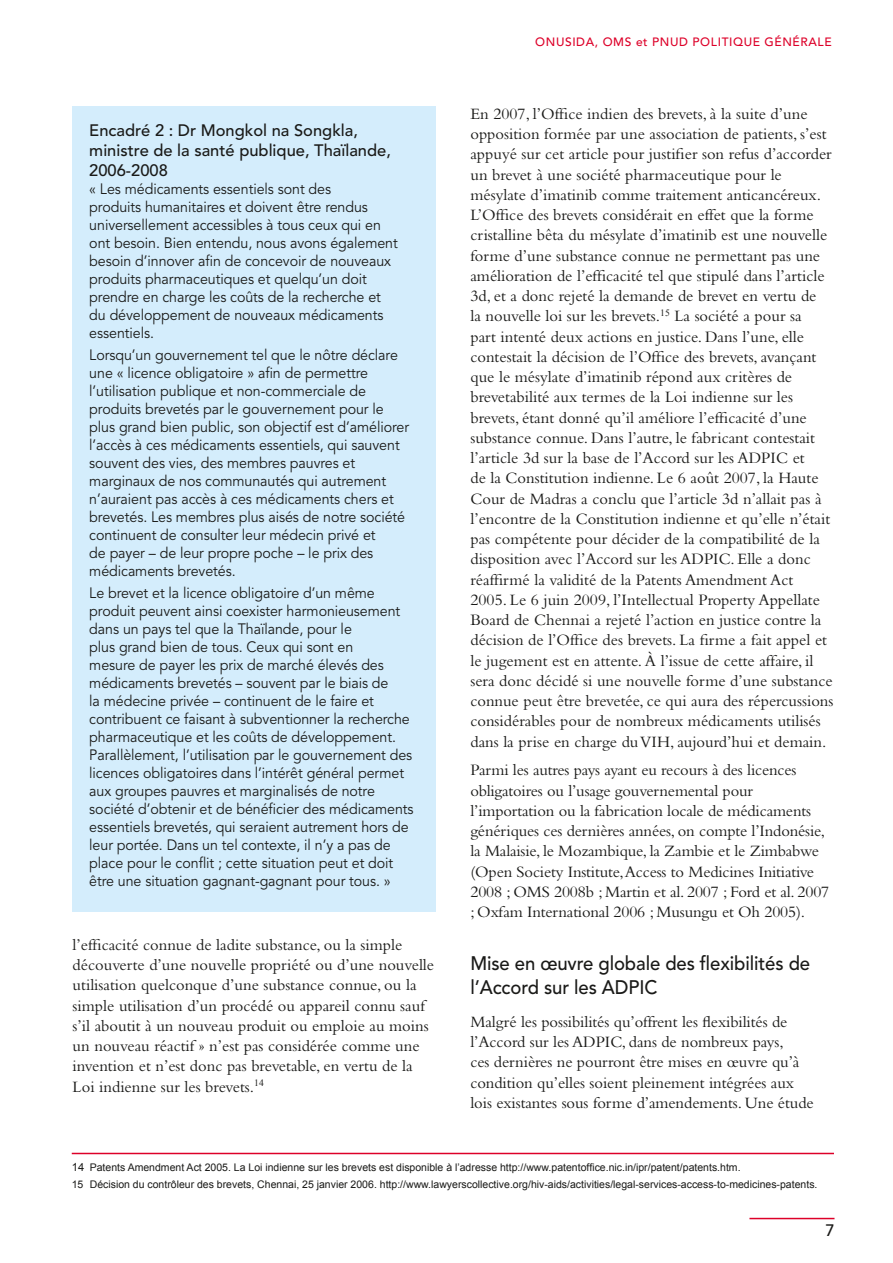
<style>
.page{position:relative;width:893px;height:1263px;background:#fff}
.page>*{position:absolute;margin:0;border:0;box-sizing:border-box;transform-origin:0 0}
.t1{font:500 19.5px/23.4px "Avenir";letter-spacing:-.005em;color:#1a1a18;scale:.95 1}
.t2{font:16.5px/20.2px "Bembo";color:#1a1a18}
.t3{font:500 16.5px/19.8px "Avenir";color:#1a1a18}
.t4{font:15px/18px "Avenir";letter-spacing:-.005em;color:#1a1a18;scale:.95 1}
.t5{font:500 12px "Avenir";letter-spacing:.05em;color:#dd0029}
.t6{font:10.5px/16.8px "Arial";color:#1a1a18}
.s1{font-size:11.25px}
</style>
<div class="page">
<hr style="left:749px;top:1218px;width:85px;height:1px;background:#dd0029">
<hr style="left:72px;top:1153px;width:762px;height:1px;background:#dd0029">
<div style="left:72px;top:106px;width:364px;height:806px;background:#d4edfc"></div>
<p class="t3" style="left:89px;top:121px;width:303px">Encadré 2 : Dr Mongkol na Songkla, ministre de la santé publique, Thaïlande,<br>2006-2008</p>
<p class="t4" style="left:89px;top:180px;width:326px">« Les médicaments essentiels sont des<br>produits humanitaires et doivent être rendus universellement accessibles à tous ceux qui en ont besoin. Bien entendu, nous avons également besoin d’innover afin de concevoir de nouveaux produits pharmaceutiques et quelqu’un doit prendre en charge les coûts de la recherche et du développement de nouveaux médicaments essentiels.</p>
<p class="t4" style="left:89px;top:346px;width:338px">Lorsqu’un gouvernement tel que le nôtre déclare une « licence obligatoire » afin de permettre l’utilisation publique et non-commerciale de produits brevetés par le gouvernement pour le plus grand bien public, son objectif est d’améliorer l’accès à ces médicaments essentiels, qui sauvent souvent des vies, des membres pauvres et marginaux de nos communautés qui autrement n’auraient pas accès à ces médicaments chers et brevetés. Les membres plus aisés de notre société continuent de consulter leur médecin privé et<br>de payer – de leur propre poche – le prix des médicaments brevetés.</p>
<p class="t4" style="left:89px;top:584px;width:343px">Le brevet et la licence obligatoire d’un même produit peuvent ainsi coexister harmonieusement dans un pays tel que la Thaïlande, pour le<br>plus grand bien de tous. Ceux qui sont en<br>mesure de payer les prix de marché élevés des médicaments brevetés – souvent par le biais de<br>la médecine privée – continuent de le faire et contribuent ce faisant à subventionner la recherche pharmaceutique et les coûts de développement.<br>Parallèlement, l’utilisation par le gouvernement des licences obligatoires dans l’intérêt général permet aux groupes pauvres et marginalisés de notre société d’obtenir et de bénéficier des médicaments essentiels brevetés, qui seraient autrement hors de leur portée. Dans un tel contexte, il n’y a pas de place pour le conflit ; cette situation peut et doit être une situation gagnant-gagnant pour tous. »</p>
<p class="t2" style="left:73px;top:934px;width:363px">l’efficacité connue de ladite substance, ou la simple découverte d’une nouvelle propriété ou d’une nouvelle utilisation quelconque d’une substance connue, ou la simple utilisation d’un procédé ou appareil connu sauf s’il aboutit à un nouveau produit ou emploie au moins un nouveau réactif » n’est pas considérée comme une invention et n’est donc pas brevetable, en vertu de la Loi indienne sur les brevets.<sup>14</sup></p>
<p class="t5" style="left:535px;top:35px;width:298px">ONUSIDA, OMS et PNUD POLITIQUE GÉNÉRALE</p>
<p class="t2" style="left:470px;top:103px;width:365px">En 2007, l’Office indien des brevets, à la suite d’une opposition formée par une association de patients, s’est appuyé sur cet article pour justifier son refus d’accorder un brevet à une société pharmaceutique pour le mésylate d’imatinib comme traitement anticancéreux.<br>L’Office des brevets considérait en effet que la forme cristalline bêta du mésylate d’imatinib est une nouvelle forme d’une substance connue ne permettant pas une amélioration de l’efficacité tel que stipulé dans l’article 3d, et a donc rejeté la demande de brevet en vertu de<br>la nouvelle loi sur les brevets.<sup>15</sup> La société a pour sa<br>part intenté deux actions en justice. Dans l’une, elle contestait la décision de l’Office des brevets, avançant que le mésylate d’imatinib répond aux critères de brevetabilité aux termes de la Loi indienne sur les brevets, étant donné qu’il améliore l’efficacité d’une substance connue. Dans l’autre, le fabricant contestait l’article 3d sur la base de l’Accord sur les ADPIC et<br>de la Constitution indienne. Le 6 août 2007, la Haute Cour de Madras a conclu que l’article 3d n’allait pas à l’encontre de la Constitution indienne et qu’elle n’était pas compétente pour décider de la compatibilité de la disposition avec l’Accord sur les ADPIC. Elle a donc réaffirmé la validité de la Patents Amendment Act 2005. Le 6 juin 2009, l’Intellectual Property Appellate Board de Chennai a rejeté l’action en justice contre la décision de l’Office des brevets. La firme a fait appel et le jugement est en attente. À l’issue de cette affaire, il sera donc décidé si une nouvelle forme d’une substance connue peut être brevetée, ce qui aura des répercussions considérables pour de nombreux médicaments utilisés dans la prise en charge du VIH, aujourd’hui et demain.</p>
<p class="t2" style="left:470px;top:760px;width:360px">Parmi les autres pays ayant eu recours à des licences obligatoires ou l’usage gouvernemental pour l’importation ou la fabrication locale de médicaments génériques ces dernières années, on compte l’Indonésie, la Malaisie, le Mozambique, la Zambie et le Zimbabwe (Open Society Institute, Access to Medicines Initiative 2008 ; OMS 2008b ; Martin et al. 2007 ; Ford et al. 2007 ; Oxfam International 2006 ; Musungu et Oh 2005).</p>
<p class="t1" style="left:470px;top:952px;width:359px">Mise en œuvre globale des flexibilités de l’Accord sur les ADPIC</p>
<p class="t2" style="left:470px;top:1011px;width:345px">Malgré les possibilités qu’offrent les flexibilités de l’Accord sur les ADPIC, dans de nombreux pays,<br>ces dernières ne pourront être mises en œuvre qu’à condition qu’elles soient pleinement intégrées aux lois existantes sous forme d’amendements. Une étude</p>
<p class="t6" style="left:72px;top:1159px;width:747px"><span class="s1">14</span> Patents Amendment Act 2005. La Loi indienne sur les brevets est disponible à l’adresse http://www.patentoffice.nic.in/ipr/patent/patents.htm.<br>15 Décision du contrôleur des brevets, Chennai, 25 janvier 2006. http://www.lawyerscollective.org/hiv-aids/activities/legal-services-access-to-medicines-patents.</p>
<p class="t3" style="left:825px;top:1221px;width:11px">7</p>
</div>
